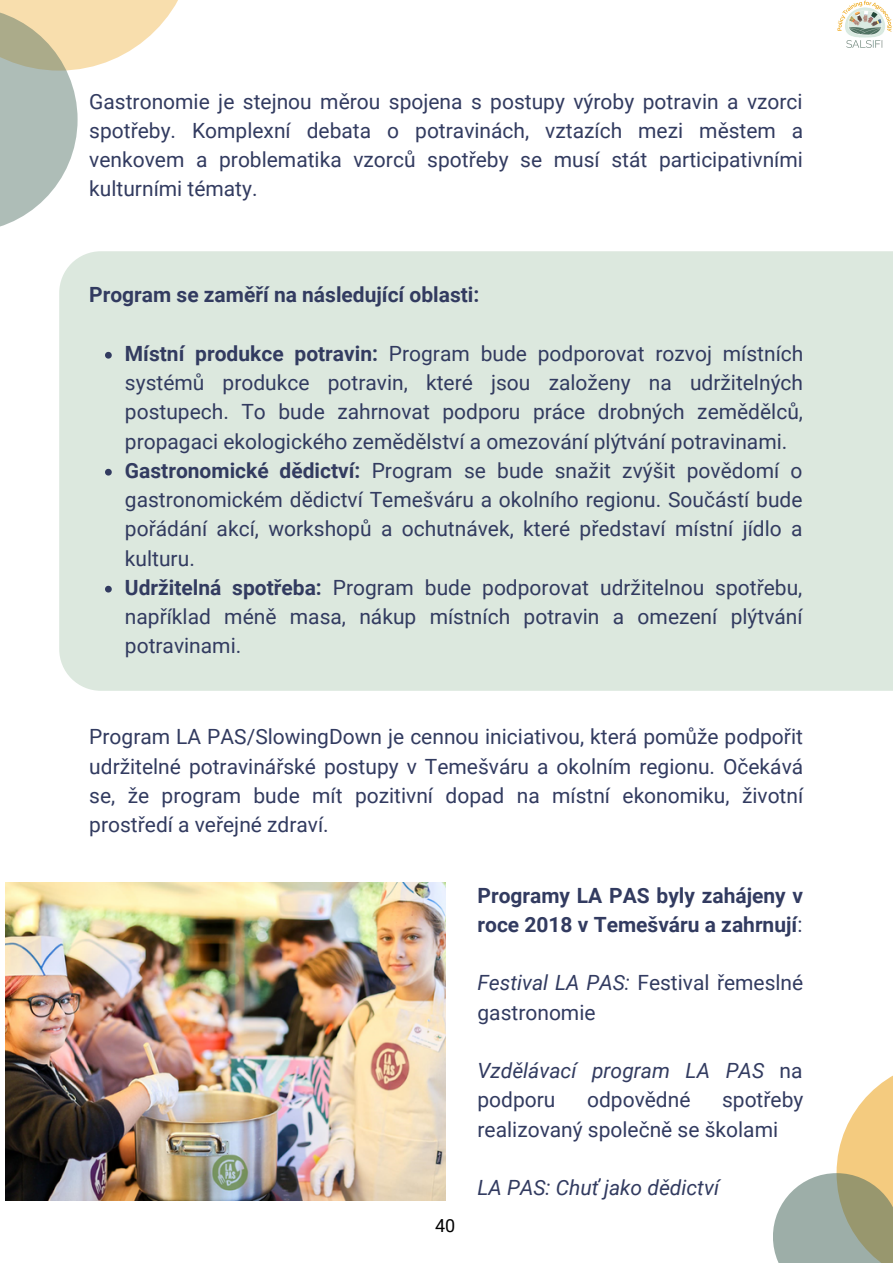
<style>
.page{position:relative;width:893px;height:1264px;background:#fff}
.page>*{position:absolute;margin:0;border:0;box-sizing:border-box;transform-origin:0 0}
.t1{font:21px/29.2px "Roboto";color:#323b60;text-align:justify}
.t2{font:700 21px/29.2px "Roboto";color:#323b60}
.t3{font:italic 21px/29.2px "Roboto";color:#323b60}
.t4{font:18px "Roboto";color:#000}
.s1{font-weight:700}
.s2{font-weight:400}
.s3{font-style:italic}
.s4{font-style:normal}
</style>
<div class="page">
<svg style="left:0;top:0;width:178px;height:70px;fill:#f8dead"></svg>
<div style="left:59px;top:251px;width:833px;height:439px;background:#dce8de"></div>
<svg style="left:0;top:7px;width:78px;height:220px;background:#c3c8b9"></svg>
<img style="left:837px;top:0;width:55px;height:48px">
<svg style="left:836px;top:1076px;width:56px;height:97px;fill:#f4cb7f"></svg>
<svg style="left:773px;top:1173px;width:119px;height:89px;background:#a8af9b"></svg>
<svg style="left:105px;top:352px;width:7px;height:6px"></svg>
<svg style="left:105px;top:469px;width:7px;height:6px"></svg>
<svg style="left:105px;top:586px;width:7px;height:6px"></svg>
<img style="left:5px;top:882px;width:441px;height:318px">
<p class="t1" style="left:89px;top:87px;width:715px">Gastronomie je stejnou měrou spojena s postupy výroby potravin a vzorci spotřeby. Komplexní debata o potravinách, vztazích mezi městem a venkovem a problematika vzorců spotřeby se musí stát participativními kulturními tématy.</p>
<p class="t2" style="left:89px;top:280px;width:391px">Program se zaměří na následující oblasti:</p>
<p class="t1" style="left:125px;top:339px;width:680px"><span class="s1">Místní produkce potravin:</span> Program bude podporovat rozvoj místních systémů produkce potravin, které jsou založeny na udržitelných postupech. To bude zahrnovat podporu práce drobných zemědělců, propagaci ekologického zemědělství a omezování plýtvání potravinami.</p>
<p class="t1" style="left:125px;top:456px;width:679px"><span class="s1">Gastronomické dědictví:</span> Program se bude snažit zvýšit povědomí o gastronomickém dědictví Temešváru a okolního regionu. Součástí bude pořádání akcí, workshopů a ochutnávek, které představí místní jídlo a kulturu.</p>
<p class="t1" style="left:125px;top:573px;width:679px"><span class="s1">Udržitelná spotřeba:</span> Program bude podporovat udržitelnou spotřebu, například méně masa, nákup místních potravin a omezení plýtvání potravinami.</p>
<p class="t1" style="left:89px;top:722px;width:715px">Program LA PAS/SlowingDown je cennou iniciativou, která pomůže podpořit udržitelné potravinářské postupy v Temešváru a okolním regionu. Očekává se, že program bude mít pozitivní dopad na místní ekonomiku, životní prostředí a veřejné zdraví.</p>
<p class="t4" style="left:435px;top:1215px;width:22px">40</p>
<p class="t2" style="left:477px;top:880px;width:327px">Programy LA PAS byly zahájeny v roce 2018 v Temešváru a zahrnují<span class="s2">:</span></p>
<p class="t1" style="left:477px;top:968px;width:327px"><span class="s3">Festival LA PAS:</span> Festival řemeslné gastronomie</p>
<p class="t3" style="left:477px;top:1056px;width:326px">Vzdělávací program LA PAS <span class="s4">na podporu</span></p>
<p class="t1" style="left:477px;top:1085px;width:327px;text-indent:244px">spotřeby realizovaný společně se školami</p>
<p class="t3" style="left:477px;top:1173px;width:243px">LA PAS: Chuť jako dědictví</p>
<p class="t1" style="left:587px;top:1085px;width:105px">odpovědné</p>
</div>
